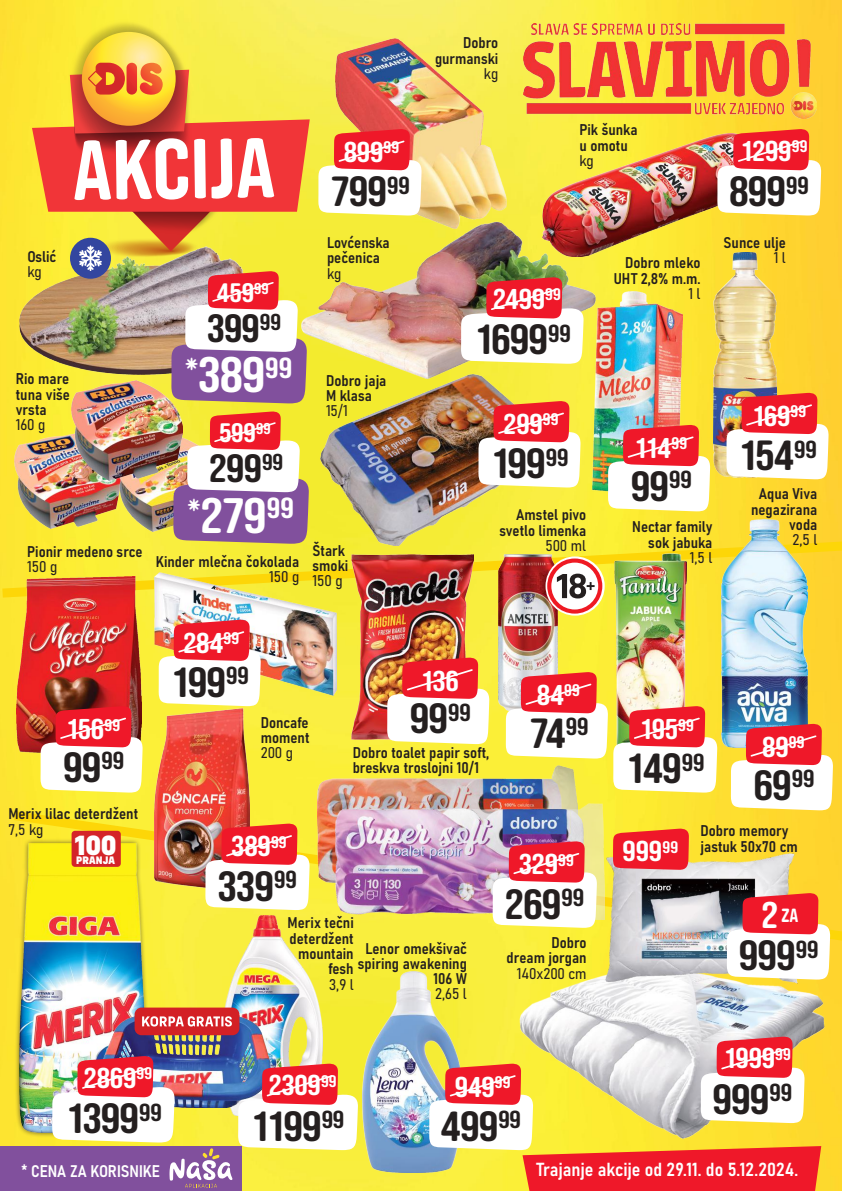
<style>
.page{position:relative;width:842px;height:1191px;background:#fff}
.page>*{position:absolute;margin:0;border:0;box-sizing:border-box;transform-origin:0 0}
.t1{font:75.6px "Berk";color:#fff}
.t2{font:44.2px "Berk";letter-spacing:-.03em;color:#fff}
.t3{font:37.5px "Berk";letter-spacing:-.03em;color:#241f1f}
.t4{font:35px "Berk";letter-spacing:-.03em;color:#241f1f}
.t5{font:900 27.6px "Urbandale";color:#fff}
.t6{font:25.5px "Berk";letter-spacing:-.01em;color:#fff}
.t7{font:23.8px "Berk";letter-spacing:-.01em;color:#fff}
.t8{font:18.7px "Bahnschrift";letter-spacing:-.005em;color:#fff}
.t9{font:17px "Berk";color:#fff}
.t10{font:16.6px "Bahnschrift";color:#fff}
.t11{font:15.3px/15.3px "Bahnschrift";color:#241f1f;text-align:right}
.t12{font:14.9px "Berk";color:#fff}
.t13{font:900 10.8px "Urbandale";letter-spacing:.005em;color:#fff}
.s1{font-size:33px}
</style>
<div class="page">
<img style="left:0;top:0;width:842px;height:1190px">
<svg style="left:5px;top:805px;width:837px;height:144px;background:#fbe634"></svg>
<svg style="left:0;top:536px;width:842px;height:66px;background:#fae833"></svg>
<img style="left:523px;top:24px;width:294px;height:95px">
<img style="left:16px;top:576px;width:126px;height:180px">
<img style="left:615px;top:553px;width:72px;height:119px">
<img style="left:593px;top:291px;width:89px;height:203px">
<img style="left:20px;top:247px;width:12px;height:128px">
<img style="left:310px;top:221px;width:285px;height:158px">
<img style="left:335px;top:38px;width:171px;height:190px">
<img style="left:154px;top:709px;width:96px;height:180px">
<img style="left:14px;top:433px;width:102px;height:95px">
<img style="left:116px;top:480px;width:57px;height:51px">
<img style="left:71px;top:403px;width:111px;height:77px">
<img style="left:321px;top:374px;width:224px;height:171px">
<div style="left:15px;top:838px;width:135px;height:299px;background:#241f1f;opacity:.75"></div>
<img style="left:20px;top:844px;width:125px;height:288px">
<img style="left:498px;top:554px;width:59px;height:158px">
<img style="left:351px;top:554px;width:123px;height:185px">
<img style="left:714px;top:253px;width:62px;height:224px">
<img style="left:543px;top:133px;width:220px;height:123px">
<img style="left:722px;top:519px;width:85px;height:228px">
<img style="left:317px;top:766px;width:261px;height:117px">
<img style="left:334px;top:803px;width:271px;height:116px">
<img style="left:222px;top:915px;width:100px;height:201px">
<img style="left:519px;top:951px;width:305px;height:187px">
<img style="left:605px;top:854px;width:192px;height:129px">
<img style="left:363px;top:972px;width:99px;height:200px">
<svg style="left:613px;top:828px;width:76px;height:42px;background:#ef2e2f"></svg>
<img style="left:155px;top:572px;width:181px;height:123px">
<img style="left:102px;top:1015px;width:169px;height:92px">
<div style="left:135px;top:1007px;width:104px;height:28px;background:#d32025;border-radius:7px"></div>
<svg style="left:142px;top:1016px;width:90px;height:10px"></svg>
<div style="left:72px;top:831px;width:49px;height:36px;background:#d42429;border-radius:3px"></div>
<div style="left:0;top:1146px;width:242px;height:45px;background:#81509d"></div>
<svg style="left:169px;top:1148px;width:63px;height:39px"></svg>
<div style="left:545px;top:556px;width:60px;height:59px;border:7px solid #fff;border-radius:50%"></div>
<svg style="left:547px;top:558px;width:55px;height:55px"></svg>
<svg style="left:318px;top:129px;width:104px;height:86px"></svg>
<svg style="left:461px;top:277px;width:123px;height:87px"></svg>
<svg style="left:478px;top:401px;width:103px;height:86px"></svg>
<svg style="left:205px;top:823px;width:105px;height:87px"></svg>
<svg style="left:159px;top:619px;width:102px;height:87px"></svg>
<img style="left:52px;top:1055px;width:123px;height:87px">
<svg style="left:238px;top:1063px;width:120px;height:87px"></svg>
<svg style="left:493px;top:841px;width:104px;height:87px"></svg>
<svg style="left:429px;top:1036px;width:392px;height:155px"></svg>
<svg style="left:506px;top:672px;width:211px;height:120px"></svg>
<svg style="left:387px;top:657px;width:102px;height:87px"></svg>
<svg style="left:731px;top:723px;width:102px;height:87px"></svg>
<svg style="left:41px;top:706px;width:102px;height:86px"></svg>
<svg style="left:608px;top:424px;width:102px;height:87px"></svg>
<svg style="left:726px;top:392px;width:103px;height:87px"></svg>
<svg style="left:717px;top:129px;width:104px;height:86px"></svg>
<img style="left:32px;top:19px;width:278px;height:384px">
<svg style="left:173px;top:411px;width:136px;height:133px"></svg>
<svg style="left:727px;top:892px;width:103px;height:87px"></svg>
<h1 class="t1" style="left:71px;top:123px;width:204px;rotate:-1deg">AKCIJA</h1>
<h3 class="t6" style="left:344px;top:136px;width:57px">899<sup>99</sup></h3>
<h3 class="t3" style="left:330px;top:168px;width:81px">799<sup>99</sup></h3>
<p class="t11" style="left:435px;top:34px;width:65px">Dobro gurmanski kg</p>
<p class="t11" style="left:579px;top:121px;width:60px;text-align:left">Pik šunka u omotu kg</p>
<h3 class="t6" style="left:740px;top:134px;width:69px">1299<sup>99</sup></h3>
<h3 class="t3" style="left:729px;top:168px;width:81px">899<sup>99</sup></h3>
<p class="t11" style="left:327px;top:234px;width:64px;text-align:left">Lovćenska pečenica kg</p>
<p class="t11" style="left:724px;top:234px;width:64px">Sunce ulje</p>
<p class="t11" style="left:27px;top:248px;width:30px">Oslić</p>
<p class="t11" style="left:774px;top:249px;width:14px">1 l</p>
<p class="t11" style="left:27px;top:263px;width:16px">kg</p>
<p class="t11" style="left:614px;top:254px;width:88px">Dobro mleko<br>UHT 2,8% m.m.<br>1 l</p>
<h3 class="t7" style="left:217px;top:277px;width:53px">459<sup>99</sup></h3>
<h3 class="t6" style="left:493px;top:282px;width:70px">2499<sup>99</sup></h3>
<h3 class="t4" style="left:207px;top:306px;width:76px">399<sup>99</sup></h3>
<h3 class="t3" style="left:474px;top:316px;width:98px">1699<sup>99</sup></h3>
<p class="t11" style="left:16px;top:370px;width:56px;text-align:left">Rio mare tuna više vrsta<br>160 g</p>
<p class="t11" style="left:27px;top:543px;width:117px;text-align:left">Pionir medeno srce<br>150 g</p>
<h2 class="t2" style="left:185px;top:347px;width:109px">*389<sup>99</sup></h2>
<h3 class="t7" style="left:219px;top:418px;width:53px">599<sup>99</sup></h3>
<h3 class="t4" style="left:209px;top:446px;width:76px">299<sup>99</sup></h3>
<h2 class="t2" style="left:187px;top:487px;width:108px">*279<sup>99</sup></h2>
<p class="t11" style="left:156px;top:552px;width:145px">Kinder mlečna čokolada<br>150 g</p>
<p class="t11" style="left:326px;top:372px;width:62px;text-align:left">Dobro jaja<br>M klasa<br>15/1</p>
<p class="t11" style="left:313px;top:541px;width:37px;text-align:left">Štark smoki<br>150 g</p>
<h3 class="t6" style="left:503px;top:408px;width:57px">299<sup>99</sup></h3>
<h3 class="t3" style="left:490px;top:440px;width:80px">199<sup>99</sup></h3>
<p class="t11" style="left:499px;top:506px;width:88px">Amstel pivo svetlo limenka<br>500 ml</p>
<h3 class="t6" style="left:752px;top:399px;width:56px">169<sup>99</sup></h3>
<h3 class="t6" style="left:634px;top:431px;width:55px">114<sup>99</sup></h3>
<h3 class="t3" style="left:738px;top:431px;width:80px">154<sup>99</sup></h3>
<h3 class="t3" style="left:631px;top:462px;width:63px">99<sup>99</sup></h3>
<p class="t11" style="left:751px;top:485px;width:68px">Aqua Viva negazirana voda<br>2,5 l</p>
<p class="t11" style="left:632px;top:518px;width:82px">Nectar family sok jabuka<br>1,5 l</p>
<h3 class="t6" style="left:183px;top:626px;width:58px">284<sup>99</sup></h3>
<h3 class="t6" style="left:66px;top:713px;width:56px">156<sup>99</sup></h3>
<h3 class="t3" style="left:63px;top:743px;width:63px">99<sup>99</sup></h3>
<h3 class="t3" style="left:171px;top:658px;width:80px">199<sup>99</sup></h3>
<p class="t11" style="left:261px;top:713px;width:50px;text-align:justify">Doncafe moment 200 g</p>
<h3 class="t6" style="left:421px;top:664px;width:40px">136</h3>
<h3 class="t3" style="left:410px;top:695px;width:63px">99<sup>99</sup></h3>
<p class="t11" style="left:353px;top:743px;width:138px;text-align:left">Dobro toalet papir soft, breskva troslojni 10/1</p>
<h3 class="t6" style="left:537px;top:679px;width:45px">84<sup>99</sup></h3>
<h3 class="t3" style="left:529px;top:709px;width:61px">74<sup>99</sup></h3>
<h3 class="t6" style="left:640px;top:713px;width:56px">195<sup>99</sup></h3>
<h3 class="t3" style="left:625px;top:745px;width:81px">149<sup>99</sup></h3>
<h3 class="t6" style="left:762px;top:730px;width:44px">89<sup>99</sup></h3>
<h3 class="t3" style="left:753px;top:761px;width:63px">69<sup>99</sup></h3>
<p class="t11" style="left:8px;top:805px;width:131px;text-align:left">Merix lilac deterdžent<br>7,5 kg</p>
<h3 class="t5" style="left:74px;top:827px;width:44px">100</h3>
<p class="t12" style="left:663px;top:837px;width:17px">99</p>
<p class="t13" style="left:76px;top:853px;width:40px">PRANJA</p>
<h3 class="t6" style="left:231px;top:830px;width:57px">389<sup>99</sup></h3>
<h3 class="t6" style="left:623px;top:835px;width:41px">999</h3>
<h3 class="t6" style="left:519px;top:848px;width:57px">329<sup>99</sup></h3>
<h3 class="t3" style="left:217px;top:862px;width:81px">339<sup>99</sup></h3>
<h3 class="t3" style="left:505px;top:880px;width:81px">269<sup>99</sup></h3>
<p class="t11" style="left:288px;top:914px;width:68px">Merix tečni deterdžent mountain fesh<br>3,9 l</p>
<p class="t11" style="left:507px;top:934px;width:82px">Dobro<br>dream jorgan<br>140x200 cm</p>
<p class="t11" style="left:358px;top:939px;width:110px">Lenor omekšivač spiring awakening<br>106 W<br>2,65 l</p>
<h3 class="t6" style="left:84px;top:1061px;width:70px">2869<sup>99</sup></h3>
<h3 class="t3" style="left:65px;top:1094px;width:98px">1399<sup>99</sup></h3>
<h3 class="t6" style="left:268px;top:1069px;width:70px">2309<sup>99</sup></h3>
<h3 class="t3" style="left:250px;top:1102px;width:96px">1199<sup>99</sup></h3>
<h3 class="t6" style="left:455px;top:1070px;width:57px">949<sup>99</sup></h3>
<h3 class="t3" style="left:441px;top:1102px;width:82px">499<sup>99</sup></h3>
<p class="t11" style="left:700px;top:822px;width:99px;text-align:left">Dobro memory jastuk 50x70 cm</p>
<p class="t9" style="left:761px;top:904px;width:39px"><span class="s1">2</span>za</p>
<h3 class="t3" style="left:739px;top:931px;width:81px">999<sup>99</sup></h3>
<h3 class="t6" style="left:723px;top:1042px;width:69px">1999<sup>99</sup></h3>
<h3 class="t3" style="left:713px;top:1075px;width:81px">999<sup>99</sup></h3>
<p class="t10" style="left:22px;top:1158px;width:140px">* CENA ZA KORISNIKE</p>
<p class="t8" style="left:536px;top:1155px;width:263px">Trajanje akcije od 29.11. do 5.12.2024.</p>
</div>
